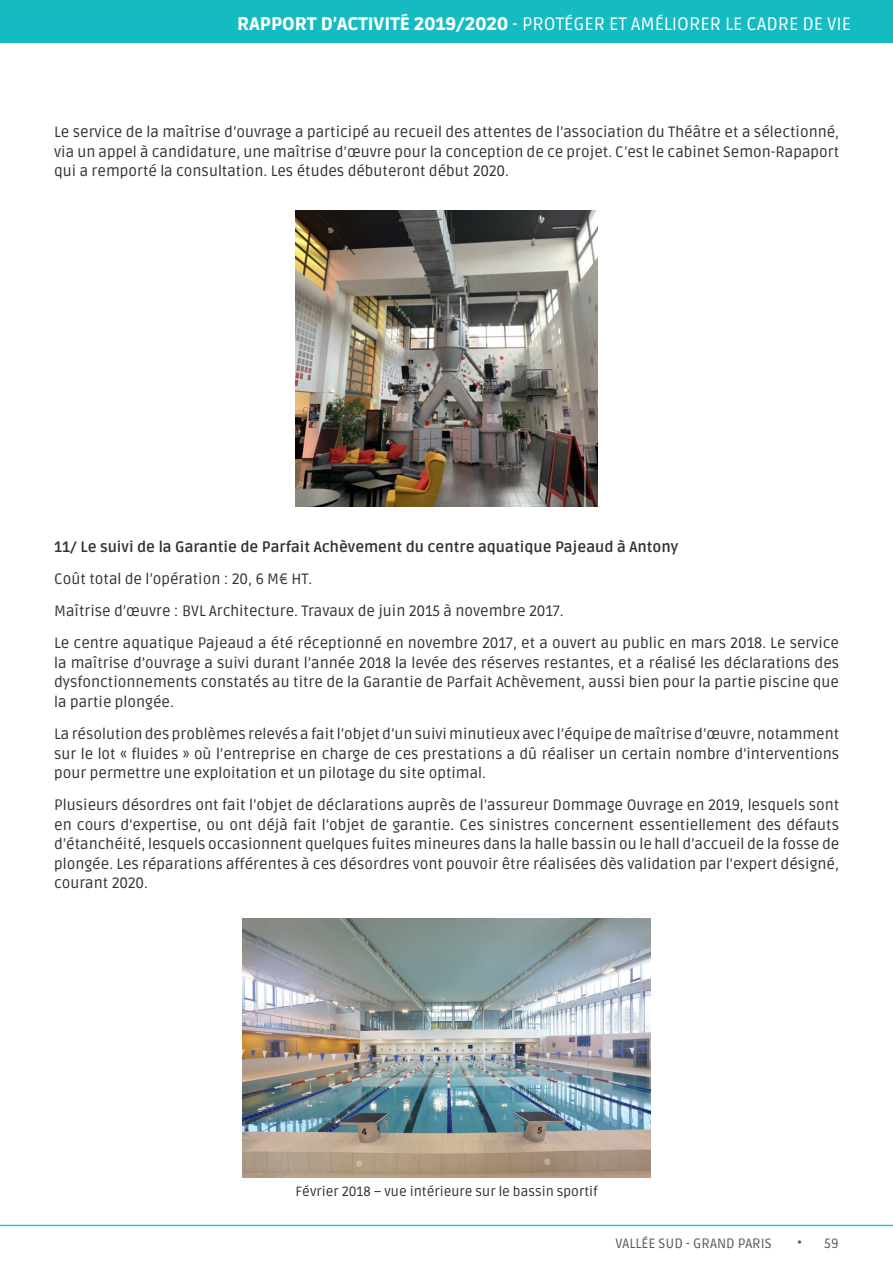
<style>
.page{position:relative;width:893px;height:1263px;background:#fff}
.page>*{position:absolute;margin:0;border:0;box-sizing:border-box;transform-origin:0 0}
.t1{font:18px "Ruda";color:#fff}
.t2{font:15px/19.5px "Ruda";color:#312f30;text-align:justify}
.titre_chiffre{font:700 15px "Ruda";color:#312f30}
.t3{font:13.5px "Ruda";color:#312f30}
.t4{font:13.5px "Ruda";color:#57585a}
.s1{font-weight:900}
</style>
<div class="page">
<div style="left:0;top:0;width:893px;height:43px;background:#14bcc2"></div>
<hr style="left:0;top:1225px;width:893px;height:1px;background:#00b6bc">
<img style="left:295px;top:210px;width:303px;height:297px">
<img style="left:242px;top:918px;width:409px;height:260px">
<p class="t1" style="left:237px;top:14px;width:616px"><span class="s1">RAPPORT D’ACTIVITÉ 2019/2020</span> - PROTÉGER ET AMÉLIORER LE CADRE DE VIE</p>
<p class="t2" style="left:54px;top:122px;width:787px">Le service de la maîtrise d’ouvrage a participé au recueil des attentes de l’association du Théâtre et a sélectionné, via un appel à candidature, une maîtrise d’œuvre pour la conception de ce projet. C’est le cabinet Semon-Rapaport qui a remporté la consultation. Les études débuteront début 2020.</p>
<p class="titre_chiffre" style="left:54px;top:538px;width:626px">11/ Le suivi de la Garantie de Parfait Achèvement du centre aquatique Pajeaud à Antony</p>
<p class="t2" style="left:54px;top:569px;width:260px">Coût total de l’opération : 20, 6 M€ HT.</p>
<p class="t2" style="left:54px;top:601px;width:511px">Maîtrise d’œuvre : BVL Architecture. Travaux de juin 2015 à novembre 2017.</p>
<p class="t2" style="left:54px;top:634px;width:786px">Le centre aquatique Pajeaud a été réceptionné en novembre 2017, et a ouvert au public en mars 2018. Le service la maîtrise d’ouvrage a suivi durant l’année 2018 la levée des réserves restantes, et a réalisé les déclarations des dysfonctionnements constatés au titre de la Garantie de Parfait Achèvement, aussi bien pour la partie piscine que la partie plongée.</p>
<p class="t2" style="left:54px;top:724px;width:786px">La résolution des problèmes relevés a fait l’objet d’un suivi minutieux avec l’équipe de maîtrise d’œuvre, notamment sur le lot « fluides » où l’entreprise en charge de ces prestations a dû réaliser un certain nombre d’interventions pour permettre une exploitation et un pilotage du site optimal.</p>
<p class="t2" style="left:54px;top:796px;width:787px">Plusieurs désordres ont fait l’objet de déclarations auprès de l’assureur Dommage Ouvrage en 2019, lesquels sont en cours d’expertise, ou ont déjà fait l’objet de garantie. Ces sinistres concernent essentiellement des défauts d’étanchéité, lesquels occasionnent quelques fuites mineures dans la halle bassin ou le hall d’accueil de la fosse de plongée. Les réparations afférentes à ces désordres vont pouvoir être réalisées dès validation par l’expert désigné, courant 2020.</p>
<p class="t3" style="left:296px;top:1184px;width:304px">Février 2018 – vue intérieure sur le bassin sportif</p>
<p class="t4" style="left:615px;top:1236px;width:158px">VALLÉE SUD - GRAND PARIS</p>
<p class="t4" style="left:797px;top:1236px;width:43px">• 59</p>
</div>
